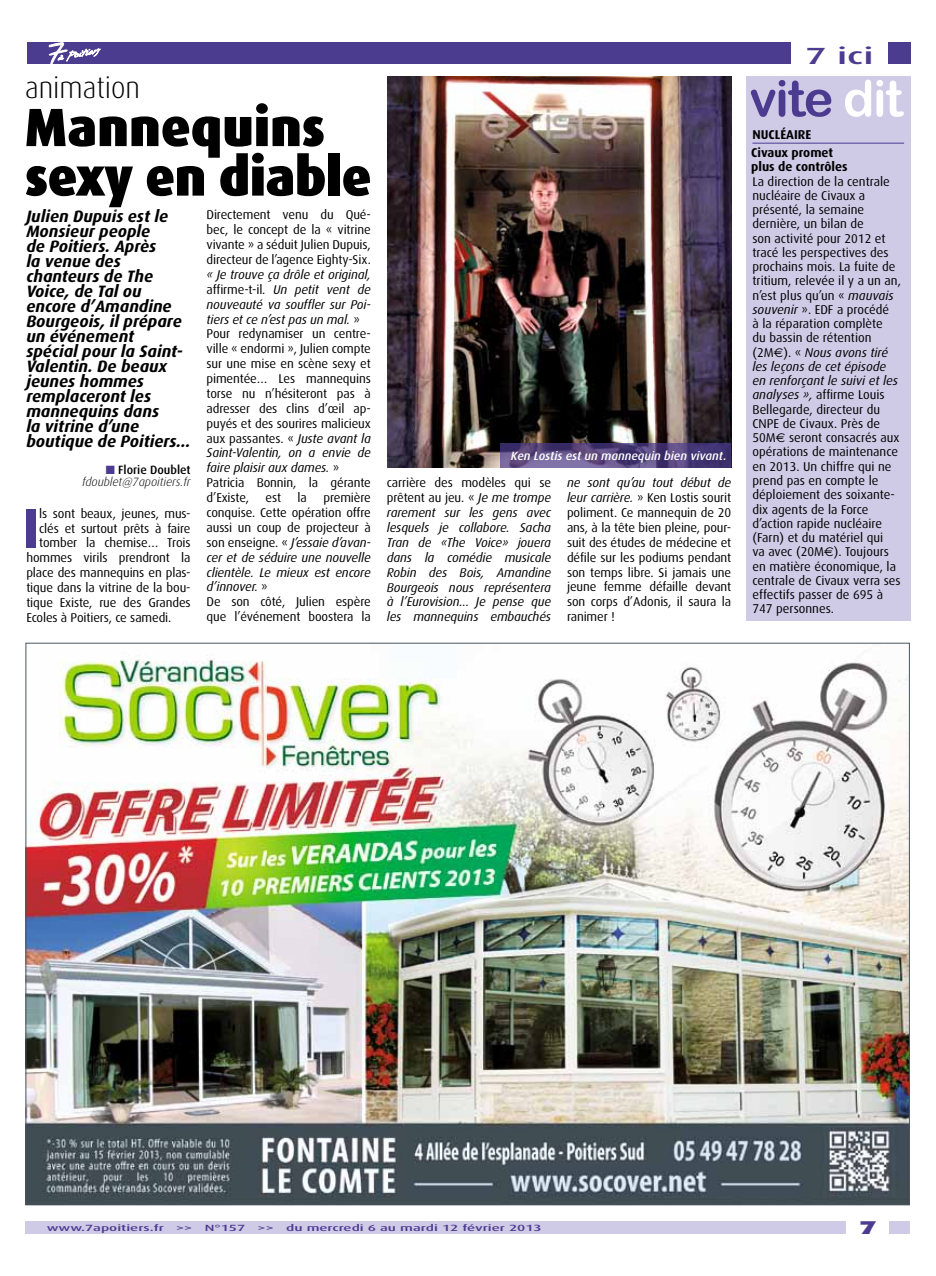
<style>
.page{position:relative;width:936px;height:1276px;background:#fff}
.page>*{position:absolute;margin:0;border:0;box-sizing:border-box;transform-origin:0 0}
.t1{font:700 55.95px "Dax";color:#4c3c90}
.t2{font:900 54px/49.5px "Dax";letter-spacing:-.005em;color:#000;scale:.95 1}
.t3{font:50.25px "Arial Rounded MT Bold";letter-spacing:-.03em;color:#4c3c90}
.t4{font:300 30px "Dax";color:#000;scale:.95 1}
.t5{font:500 23.4px "Dax";color:#4c3c90;scale:1.67 1}
.t6{font:900 18.6px "Dax";color:#4c3c90;scale:1.54 1}
.t7{font:italic 700 16.5px/15px "Dax";color:#000}
.t8{font:12.75px/14.9px "Dax";letter-spacing:-.01em;color:#000}
.t9{font:italic 12.75px/14.9px "Dax";letter-spacing:-.01em;color:#000;text-align:justify}
.t10{font:700 12.75px/18.5px "Dax";color:#000}
.t11{font:italic 300 12px/12px "Dax";color:#000;text-align:right}
.t12{font:italic 500 12px "Dax";color:#fff}
.t13{font:500 9px "Dax";color:#4c3c90;scale:1.67 1}
.s1{color:#4c3c90}
.s2{font-weight:500;font-style:normal}
.s3{font-style:italic}
.s4{font-style:normal}
.s5{color:#fff}
.s6{font-family:"Euro Sans"}
</style>
<div class="page">
<div style="left:26px;top:1220px;width:884px;height:13px;background:#cfcae6"></div>
<div style="left:846px;top:1212px;width:43px;height:33px;background:#fff"></div>
<div style="left:27px;top:43px;width:883px;height:21px;background:#4c3c90"></div>
<div style="left:791px;top:37px;width:96px;height:33px;background:#fff"></div>
<svg style="left:49px;top:42px;width:51px;height:22px"></svg>
<div style="left:746px;top:77px;width:164px;height:544px;background:#cfcae6"></div>
<hr style="left:752px;top:143px;width:152px;height:1px;background:#4c3c90">
<img style="left:387px;top:77px;width:344px;height:391px">
<svg style="left:500px;top:443px;width:231px;height:25px;background:#56477f"></svg>
<img style="left:28px;top:655px;width:879px;height:548px">
<h3 class="t4" style="left:25px;top:71px;width:123px">animation</h3>
<h2 class="t2" style="left:25px;top:103px;width:366px">Mannequins sexy en diable</h2>
<p class="t7" style="left:26px;top:209px;width:166px">Julien Dupuis est le<br>Monsieur people<br>de Poitiers. Après<br>la venue des chanteurs de The<br>Voice, de Tal ou encore d’Amandine<br>Bourgeois, il prépare un événement<br>spécial pour la Saint-<br>Valentin. De beaux jeunes hommes remplaceront les mannequins dans<br>la vitrine d’une boutique de Poitiers…</p>
<p class="t11" style="left:82px;top:464px;width:110px"><span class="s1">■</span> <span class="s2">Florie Doublet </span>fdoublet@7apoitiers.fr</p>
<h1 class="t1" style="left:23px;top:496px;width:18px">I</h1>
<p class="t8" style="left:39px;top:506px;width:153px">ls sont beaux, jeunes, mus-</p>
<p class="t8" style="left:206px;top:208px;width:166px;text-align:justify">Directement venu du Qué&shy;bec, le concept de la « vitrine vivante » a séduit Julien Dupuis, directeur de l’agence Eighty-Six.</p>
<p class="t8" style="left:206px;top:267px;width:166px"><span class="s3">« Je trouve ça drôle et original, </span>affirme-t-il. <span class="s3">Un petit vent de nouveauté va souffler sur Poi&shy;tiers et ce n’est pas un mal.</span> »<br>Pour redynamiser un centre&shy;ville « endormi », Julien compte sur une mise en scène sexy et pimentée… Les mannequins torse nu n’hésiteront pas à adresser des clins d’œil ap&shy;puyés et des sourires malicieux aux passantes. « <span class="s3">Juste avant la<br>Saint-Valentin, on a envie de faire plaisir aux dames.</span> »<br>Patricia Bonnin, la gérante d’Existe,</p>
<p class="t8" style="left:265px;top:490px;width:17px">est</p>
<p class="t8" style="left:297px;top:490px;width:11px">la</p>
<p class="t8" style="left:206px;top:490px;width:166px;text-indent:117px">première conquise. Cette opération offre aussi un coup de projecteur à son enseigne. « <span class="s3">J’essaie d’avan&shy;cer et de séduire une nouvelle clientèle. Le mieux est encore d’innover.</span> »<br>De son côté, Julien espère que l’événement boostera la</p>
<p class="t8" style="left:39px;top:521px;width:153px">clés et surtout prêts à faire</p>
<p class="t8" style="left:39px;top:536px;width:153px">tomber la chemise… Trois</p>
<p class="t8" style="left:26px;top:550px;width:166px">hommes virils prendront la</p>
<p class="t8" style="left:26px;top:565px;width:166px">place des mannequins en plas-</p>
<p class="t8" style="left:26px;top:580px;width:166px">tique dans la vitrine de la bou-</p>
<p class="t8" style="left:26px;top:595px;width:166px">tique Existe, rue des Grandes</p>
<p class="t8" style="left:26px;top:610px;width:146px">Ecoles à Poitiers, ce samedi.</p>
<p class="t12" style="left:511px;top:449px;width:217px">Ken Lostis est un mannequin bien vivant.</p>
<p class="t9" style="left:387px;top:475px;width:166px"><span class="s4">carrière des modèles qui se prêtent au jeu. «</span> Je me trompe rarement sur les gens avec lesquels je collabore. Sacha Tran de «The Voice» jouera dans la comédie musicale Robin des Bois, Amandine Bourgeois nous représentera à l’Eurovision… Je pense que les mannequins embauchés</p>
<p class="t8" style="left:567px;top:475px;width:166px;text-align:justify"><span class="s3">ne sont qu’au tout début de leur carrière.</span> » Ken Lostis sourit poliment. Ce mannequin de 20 ans, à la tête bien pleine, pour&shy;suit des études de médecine et défile sur les podiums pendant son temps libre. Si jamais une jeune femme défaille devant son corps d’Adonis, il saura la ranimer !</p>
<h3 class="t5" style="left:805px;top:43px;width:42px">7 ici</h3>
<h3 class="t3" style="left:749px;top:69px;width:155px">vite <span class="s5">dit</span></h3>
<p class="t10" style="left:751px;top:125px;width:83px">Nucléaire<br>Civaux promet</p>
<p class="t10" style="left:751px;top:158px;width:98px">plus de contrôles</p>
<p class="t8" style="left:752px;top:174px;width:150px;line-height:14.2px">La direction de la centrale nucléaire de Civaux a présenté, la semaine dernière, un bilan de<br>son activité pour 2012 et tracé les perspectives des prochains mois. La fuite de tritium, relevée il y a un an, n’est plus qu’un « <span class="s3">mauvais souvenir</span> ». EDF a procédé<br>à la réparation complète<br>du bassin de rétention (2M<span class="s6">€</span>). « <span class="s3">Nous avons tiré les leçons de cet épisode en renforçant le suivi et les analyses »,</span> affirme Louis<br>Bellegarde, directeur du<br>CNPE de Civaux. Près de<br>50M<span class="s6">€</span> seront consacrés aux opérations de maintenance en 2013. Un chiffre qui ne prend pas en compte le déploiement des soixante&shy;dix agents de la Force d’action rapide nucléaire (Farn) et du matériel qui<br>va avec (20M<span class="s6">€</span>). Toujours en matière économique, la centrale de Civaux verra ses effectifs passer de 695 à<br>747 personnes.</p>
<p class="t13" style="left:47px;top:1222px;width:72px">www.7apoitiers.fr</p>
<p class="t13" style="left:176px;top:1222px;width:11px">&gt;&gt;</p>
<p class="t13" style="left:205px;top:1222px;width:26px">N°157</p>
<p class="t13" style="left:257px;top:1222px;width:11px">&gt;&gt;</p>
<p class="t13" style="left:286px;top:1222px;width:154px">du mercredi 6 au mardi 12 février 2013</p>
<h3 class="t6" style="left:859px;top:1216px;width:13px">7</h3>
</div>
